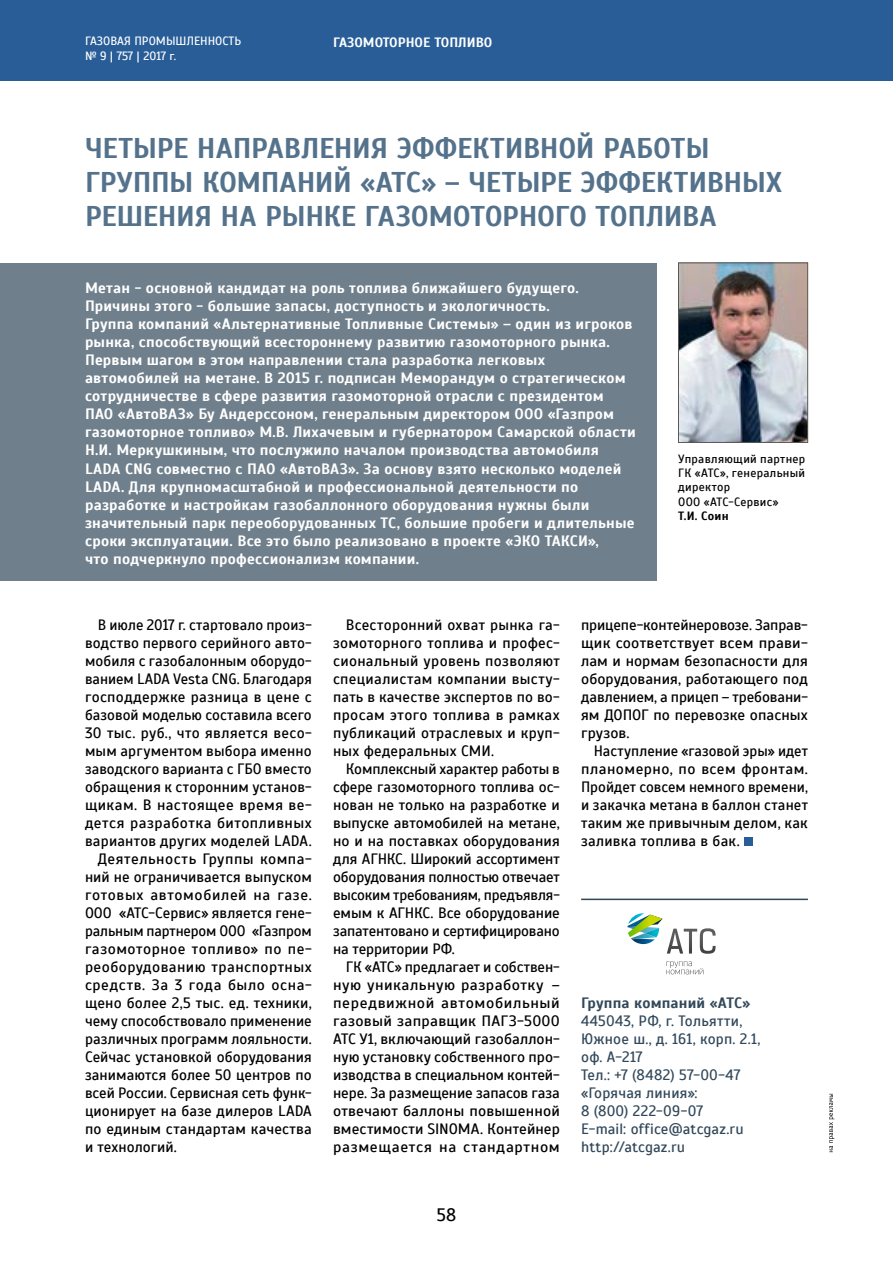
<style>
.page{position:relative;width:893px;height:1263px;background:#fff}
.page>*{position:absolute;margin:0;border:0;box-sizing:border-box;transform-origin:0 0}
.t1{font:700 28.5px/34.2px "Scada";letter-spacing:-.01em;color:#54728b}
.t2{font:18px "Scada";color:#000}
.t3{font:15px/18px "Scada";letter-spacing:.01em;color:#000;text-align:justify}
.t4{font:700 15px/18px "Scada";letter-spacing:.015em;color:#fff}
.t5{font:15px/18px "Scada";letter-spacing:.01em;color:#32485a}
.t6{font:15px "Scada";letter-spacing:.03em;color:#000}
.t7{font:15px "Scada";letter-spacing:.04em;color:#000}
.t8{font:15px "Scada";letter-spacing:-.01em;color:#000}
.t9{font:700 15px "Scada";letter-spacing:.01em;color:#32485a}
.t10{font:700 13.5px "Scada";color:#fff}
.t11{font:12px/14.4px "Scada";letter-spacing:.02em;color:#000}
.t12{font:12px/14.4px "Scada";color:#fff}
.t13{font:700 12px "Scada";color:#000}
</style>
<div class="page">
<div style="left:0;top:0;width:893px;height:81px;background:#295d97"></div>
<img style="left:680px;top:265px;width:126px;height:176px">
<div style="left:678px;top:263px;width:130px;height:180px;border:1px solid #5b5753"></div>
<div style="left:744px;top:837px;width:8px;height:9px;background:#295d97"></div>
<hr style="left:581px;top:899px;width:227px;height:1px;background:#32485a">
<svg style="left:829px;top:1094px;width:5px;height:58px"></svg>
<svg style="left:666px;top:961px;width:37px;height:13px"></svg>
<svg style="left:627px;top:913px;width:89px;height:41px"></svg>
<div style="left:0;top:263px;width:657px;height:317px;background:#6f7f8b"></div>
<p class="t12" style="left:85px;top:34px;width:158px">ГАЗОВАЯ ПРОМЫШЛЕННОСТЬ № 9 | 757 | 2017 г.</p>
<p class="t10" style="left:333px;top:34px;width:161px">ГАЗОМОТОРНОЕ ТОПЛИВО</p>
<h1 class="t1" style="left:85px;top:131px;width:699px">ЧЕТЫРЕ НАПРАВЛЕНИЯ ЭФФЕКТИВНОЙ РАБОТЫ<br>ГРУППЫ КОМПАНИЙ «АТС» – ЧЕТЫРЕ ЭФФЕКТИВНЫХ<br>РЕШЕНИЯ НА РЫНКЕ ГАЗОМОТОРНОГО ТОПЛИВА</h1>
<p class="t4" style="left:85px;top:279px;width:552px">Метан - основной кандидат на роль топлива ближайшего будущего.<br>Причины этого - большие запасы, доступность и экологичность.<br>Группа компаний «Альтернативные Топливные Системы» – один из игроков рынка, способствующий всестороннему развитию газомоторного рынка.<br>Первым шагом в этом направлении стала разработка легковых автомобилей на метане. В 2015 г. подписан Меморандум о стратегическом сотрудничестве в сфере развития газомоторной отрасли с президентом<br>ПАО «АвтоВАЗ» Бу Андерссоном, генеральным директором ООО «Газпром газомоторное топливо» М.В. Лихачевым и губернатором Самарской области Н.И. Меркушкиным, что послужило началом производства автомобиля LADA CNG совместно с ПАО «АвтоВАЗ». За основу взято несколько моделей LADA. Для крупномасштабной и профессиональной деятельности по разработке и настройкам газобаллонного оборудования нужны были значительный парк переоборудованных ТС, большие пробеги и длительные сроки эксплуатации. Все это было реализовано в проекте «ЭКО ТАКСИ»,<br>что подчеркнуло профессионализм компании.</p>
<p class="t11" style="left:678px;top:451px;width:129px">Управляющий партнер<br>ГК «АТС», генеральный директор<br>ООО «АТС-Сервис»</p>
<p class="t13" style="left:678px;top:509px;width:52px">Т.И. Соин</p>
<p class="t3" style="left:98px;top:616px;width:216px">В июле 2017 г. стартовало произ-</p>
<p class="t3" style="left:85px;top:634px;width:228px">водство первого серийного авто-</p>
<p class="t3" style="left:85px;top:652px;width:228px">мобиля с газобалонным оборудо-</p>
<p class="t3" style="left:85px;top:670px;width:228px">ванием LADA Vesta CNG. Благодаря</p>
<p class="t3" style="left:85px;top:688px;width:228px">господдержке разница в цене с</p>
<p class="t3" style="left:85px;top:706px;width:228px">базовой моделью составила всего</p>
<p class="t3" style="left:85px;top:724px;width:228px">30 тыс. руб., что является весо-</p>
<p class="t3" style="left:85px;top:742px;width:228px">мым аргументом выбора именно</p>
<p class="t3" style="left:85px;top:760px;width:228px">заводского варианта с ГБО вместо</p>
<p class="t3" style="left:85px;top:778px;width:228px">обращения к сторонним установ-</p>
<p class="t3" style="left:85px;top:796px;width:228px">щикам. В настоящее время ве-</p>
<p class="t6" style="left:85px;top:814px;width:228px">дется разработка битопливных</p>
<p class="t3" style="left:85px;top:832px;width:228px">вариантов других моделей LADA.</p>
<p class="t6" style="left:98px;top:850px;width:216px">Деятельность Группы компа-</p>
<p class="t3" style="left:85px;top:868px;width:228px">ний не ограничивается выпуском</p>
<p class="t7" style="left:85px;top:886px;width:228px">готовых автомобилей на газе.</p>
<p class="t3" style="left:85px;top:904px;width:228px">ООО «АТС-Сервис» является гене-</p>
<p class="t8" style="left:85px;top:922px;width:228px">ральным партнером ООО «Газпром</p>
<p class="t6" style="left:85px;top:940px;width:228px">газомоторное топливо» по пе-</p>
<p class="t3" style="left:85px;top:958px;width:228px">реоборудованию транспортных</p>
<p class="t7" style="left:85px;top:976px;width:228px">средств. За 3 года было осна-</p>
<p class="t3" style="left:85px;top:994px;width:228px">щено более 2,5 тыс. ед. техники,</p>
<p class="t3" style="left:85px;top:1012px;width:228px">чему способствовало применение</p>
<p class="t3" style="left:85px;top:1030px;width:228px">различных программ лояльности.</p>
<p class="t3" style="left:85px;top:1048px;width:228px">Сейчас установкой оборудования</p>
<p class="t3" style="left:85px;top:1066px;width:228px">занимаются более 50 центров по</p>
<p class="t3" style="left:85px;top:1084px;width:228px">всей России. Сервисная сеть функ-</p>
<p class="t3" style="left:85px;top:1102px;width:228px">ционирует на базе дилеров LADA</p>
<p class="t3" style="left:85px;top:1120px;width:228px">по единым стандартам качества</p>
<p class="t3" style="left:85px;top:1138px;width:93px">и технологий.</p>
<p class="t3" style="left:333px;top:616px;width:228px;text-indent:13px">Всесторонний охват рынка га&shy;зомоторного топлива и профес&shy;сиональный уровень позволяют специалистам компании высту&shy;пать в качестве экспертов по во&shy;просам этого топлива в рамках публикаций отраслевых и круп&shy;ных федеральных СМИ.</p>
<p class="t3" style="left:333px;top:760px;width:228px;text-indent:13px">Комплексный характер работы в сфере газомоторного топлива ос&shy;нован не только на разработке и выпуске автомобилей на метане, но и на поставках оборудования для АГНКС. Широкий ассортимент оборудования полностью отвечает высоким требованиям, предъявля&shy;емым к АГНКС. Все оборудование запатентовано и сертифицировано на территории РФ.</p>
<p class="t3" style="left:333px;top:958px;width:228px;text-indent:13px">ГК «АТС» предлагает и собствен&shy;ную уникальную разработку – передвижной автомобильный газовый заправщик ПАГЗ-5000<br>АТС У1, включающий газобаллон&shy;ную установку собственного про&shy;изводства в специальном контей&shy;нере. За размещение запасов газа отвечают баллоны повышенной вместимости SINOMA. Контейнер размещается на стандартном</p>
<p class="t2" style="left:437px;top:1204px;width:21px">58</p>
<p class="t3" style="left:581px;top:616px;width:228px">прицепе-контейнеровозе. Заправ&shy;щик соответствует всем прави&shy;лам и нормам безопасности для оборудования, работающего под давлением, а прицеп – требовани&shy;ям ДОПОГ по перевозке опасных грузов.</p>
<p class="t3" style="left:581px;top:742px;width:228px;text-indent:13px">Наступление «газовой эры» идет планомерно, по всем фронтам.<br>Пройдет совсем немного времени, и закачка метана в баллон станет таким же привычным делом, как заливка топлива в бак.</p>
<p class="t9" style="left:581px;top:994px;width:171px">Группа компаний «АТС»</p>
<p class="t5" style="left:581px;top:1012px;width:181px">445043, РФ, г. Тольятти,<br>Южное ш., д. 161, корп. 2.1, оф. А-217<br>Тел.: +7 (8482) 57-00-47 «Горячая линия»:<br>8 (800) 222-09-07<br>Е-mail: office@atcgaz.ru http://atcgaz.ru</p>
</div>
